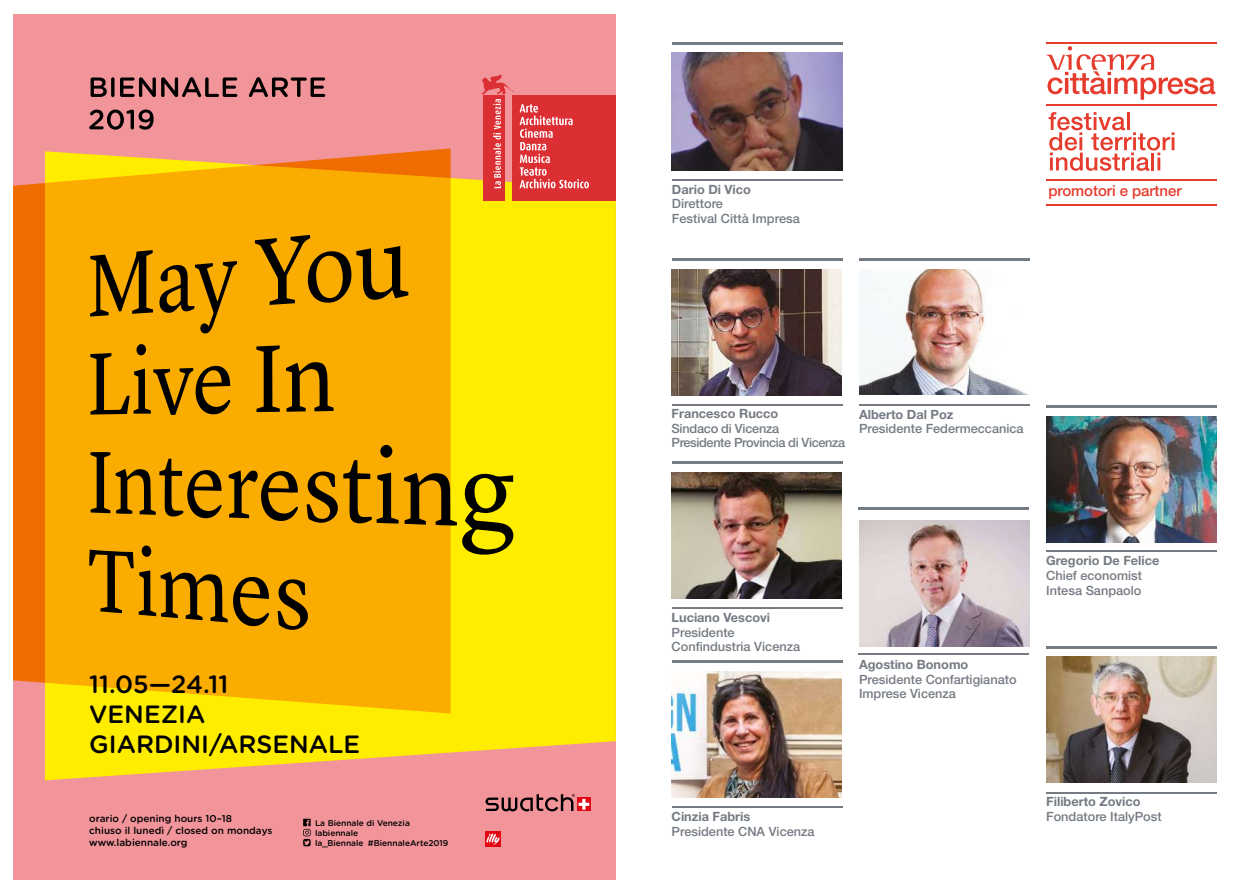
<style>
.page{position:relative;width:1259px;height:893px;background:#fff}
.page>*{position:absolute;margin:0;border:0;box-sizing:border-box;transform-origin:0 0}
.t1{font:500 24.9px/30px "Gotham Rounded";color:#000}
.t2{font:500 15px "Helvetica Neue";letter-spacing:-.005em;color:#e63c2e}
.t3{font:500 12.75px/14.5px "Helvetica Neue";color:#757b83}
.t4{font:700 12.75px "Helvetica Neue";color:#757b83}
.t5{font:500 12.75px/14.5px "Helvetica Neue";letter-spacing:-.03em;color:#757b83}
.t6{font:500 10.05px/12px "Gotham Rounded";color:#000}
.t7{font:500 8.4px/10.1px "Gotham Rounded";color:#000}
</style>
<div class="page">
<div style="left:14px;top:14px;width:602px;height:865px;background:#f2959b"></div>
<svg style="left:45px;top:151px;width:571px;height:629px;background:#fde30f"></svg>
<svg style="left:14px;top:148px;width:436px;height:565px;background:#f9a705"></svg>
<svg style="left:89px;top:110px;width:65px;height:20px"></svg>
<svg style="left:91px;top:77px;width:234px;height:20px"></svg>
<div style="left:483px;top:95px;width:22px;height:105px;background:#dc2f34"></div>
<div style="left:512px;top:95px;width:104px;height:105px;background:#dc2f34"></div>
<svg style="left:481px;top:75px;width:108px;height:113px"></svg>
<svg style="left:589px;top:798px;width:1px;height:13px"></svg>
<svg style="left:485px;top:794px;width:104px;height:17px"></svg>
<div style="left:485px;top:831px;width:15px;height:15px;background:#e30613"></div>
<svg style="left:486px;top:833px;width:13px;height:12px"></svg>
<svg style="left:303px;top:819px;width:8px;height:27px"></svg>
<svg style="left:90px;top:250px;width:63px;height:67px;background:#a36f00"></svg>
<svg style="left:286px;top:362px;width:47px;height:50px;background:#926400"></svg>
<svg style="left:256px;top:345px;width:24px;height:67px;background:#8d6100"></svg>
<svg style="left:277px;top:579px;width:32px;height:51px;background:#926400"></svg>
<svg style="left:90px;top:452px;width:20px;height:61px"></svg>
<svg style="left:305px;top:460px;width:93px;height:64px;background:#ad7600"></svg>
<div style="left:380px;top:445px;width:12px;height:13px;background:#000;border-radius:50%"></div>
<svg style="left:255px;top:235px;width:153px;height:70px;background:#b67d00"></svg>
<svg style="left:229px;top:470px;width:69px;height:53px;background:#a06e00"></svg>
<svg style="left:89px;top:545px;width:180px;height:82px;background:#c38500"></svg>
<svg style="left:90px;top:344px;width:141px;height:72px;background:#bf8300"></svg>
<svg style="left:159px;top:261px;width:78px;height:73px;background:#ba7f00"></svg>
<svg style="left:116px;top:459px;width:106px;height:62px;background:#b07800"></svg>
<svg style="left:404px;top:473px;width:109px;height:82px;background:#ab8c00"></svg>
<hr style="left:1046px;top:646px;width:170px;height:3px;background:#757b83">
<hr style="left:1046px;top:792px;width:170px;height:1px;background:#757b83">
<hr style="left:1046px;top:405px;width:170px;height:2px;background:#757b83">
<hr style="left:1046px;top:551px;width:170px;height:1px;background:#757b83">
<hr style="left:858px;top:507px;width:171px;height:3px;background:#757b83">
<hr style="left:858px;top:653px;width:171px;height:1px;background:#757b83">
<img style="left:859px;top:520px;width:170px;height:126px">
<img style="left:1046px;top:416px;width:170px;height:127px">
<img style="left:1046px;top:656px;width:170px;height:127px">
<hr style="left:859px;top:259px;width:170px;height:2px;background:#757b83">
<hr style="left:859px;top:404px;width:170px;height:2px;background:#757b83">
<img style="left:859px;top:269px;width:170px;height:126px">
<img style="left:671px;top:472px;width:170px;height:126px">
<hr style="left:672px;top:461px;width:170px;height:3px;background:#757b83">
<hr style="left:672px;top:607px;width:170px;height:1px;background:#757b83">
<img style="left:671px;top:269px;width:170px;height:126px">
<hr style="left:672px;top:259px;width:170px;height:2px;background:#757b83">
<hr style="left:672px;top:404px;width:170px;height:2px;background:#757b83">
<img style="left:671px;top:671px;width:170px;height:126px">
<hr style="left:672px;top:661px;width:170px;height:2px;background:#757b83">
<hr style="left:672px;top:806px;width:170px;height:2px;background:#757b83">
<img style="left:672px;top:53px;width:170px;height:117px">
<hr style="left:672px;top:43px;width:170px;height:2px;background:#757b83">
<hr style="left:672px;top:180px;width:170px;height:1px;background:#757b83">
<hr style="left:1046px;top:105px;width:170px;height:1px;background:#e63c2e">
<hr style="left:1046px;top:43px;width:170px;height:1px;background:#e63c2e">
<svg style="left:1048px;top:112px;width:126px;height:59px"></svg>
<hr style="left:1046px;top:179px;width:170px;height:1px;background:#e63c2e">
<svg style="left:1046px;top:46px;width:169px;height:54px"></svg>
<hr style="left:1046px;top:204px;width:170px;height:1px;background:#e63c2e">
<h1 class="t1" style="left:89px;top:668px;width:273px">11.05—24.11<br>VENEZIA<br>GIARDINI/ARSENALE</h1>
<p class="t6" style="left:89px;top:812px;width:185px">orario / opening hours 10–18<br>chiuso il lunedì / closed on mondays www.labiennale.org</p>
<p class="t7" style="left:315px;top:818px;width:135px">La Biennale di Venezia labiennale<br>la_Biennale #BiennaleArte2019</p>
<p class="t4" style="left:672px;top:181px;width:80px">Dario Di Vico</p>
<p class="t3" style="left:672px;top:196px;width:129px">Direttore<br>Festival Città Impresa</p>
<p class="t2" style="left:1048px;top:182px;width:135px">promotori e partner</p>
<p class="t4" style="left:671px;top:406px;width:108px">Francesco Rucco</p>
<p class="t5" style="left:671px;top:421px;width:175px">Sindaco di Vicenza<br>Presidente Provincia di Vicenza</p>
<p class="t4" style="left:859px;top:406px;width:96px">Alberto Dal Poz</p>
<p class="t3" style="left:859px;top:421px;width:166px">Presidente Federmeccanica</p>
<p class="t4" style="left:671px;top:610px;width:100px">Luciano Vescovi</p>
<p class="t3" style="left:671px;top:625px;width:130px">Presidente<br>Confindustria Vicenza</p>
<p class="t4" style="left:671px;top:809px;width:80px">Cinzia Fabris</p>
<p class="t3" style="left:671px;top:824px;width:145px">Presidente CNA Vicenza</p>
<p class="t4" style="left:859px;top:657px;width:111px">Agostino Bonomo</p>
<p class="t3" style="left:859px;top:672px;width:159px">Presidente Confartigianato<br>Imprese Vicenza</p>
<p class="t4" style="left:1046px;top:553px;width:115px">Gregorio De Felice</p>
<p class="t3" style="left:1046px;top:568px;width:97px">Chief economist<br>Intesa Sanpaolo</p>
<p class="t4" style="left:1046px;top:793px;width:96px">Filiberto Zovico</p>
<p class="t3" style="left:1046px;top:809px;width:117px">Fondatore ItalyPost</p>
</div>
